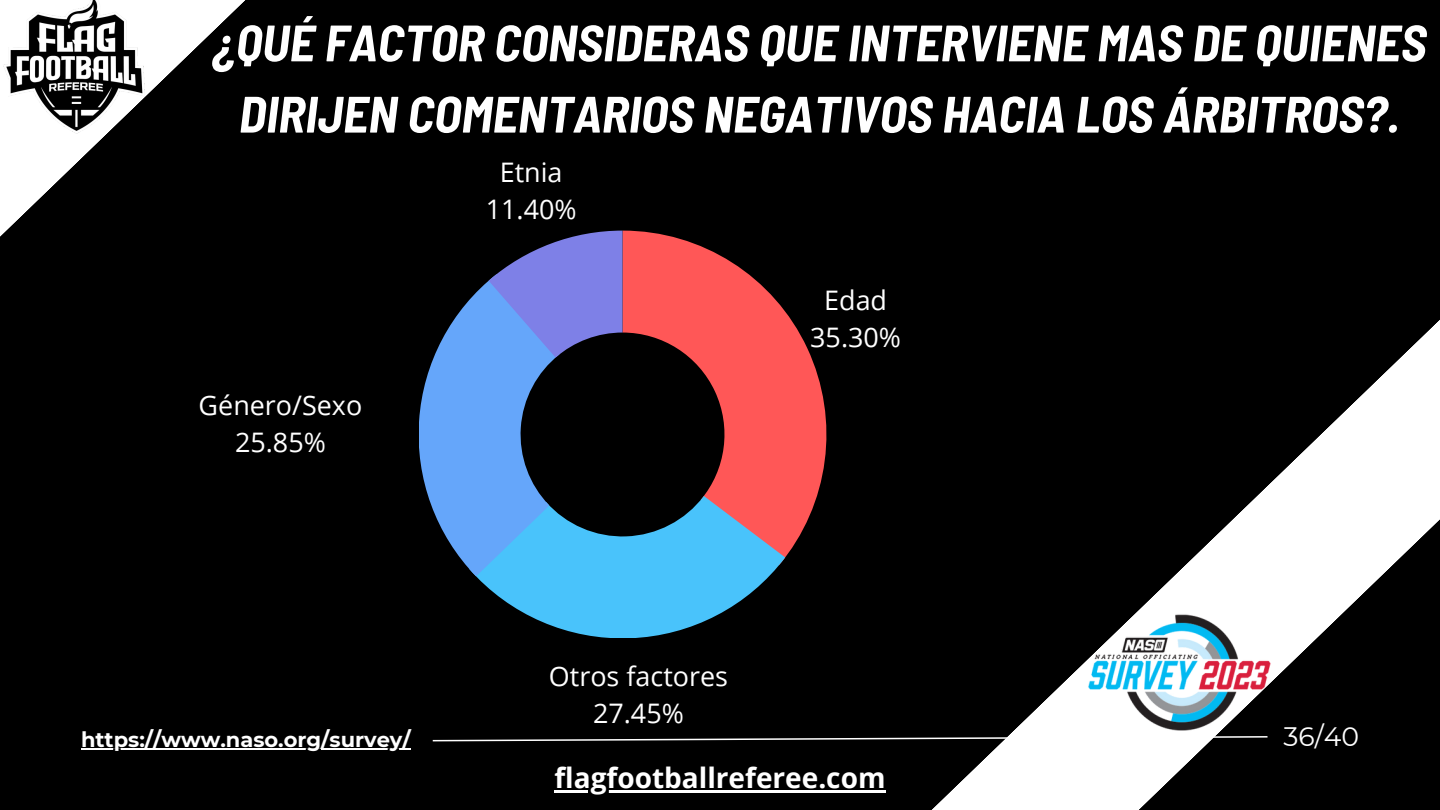
<style>
.page{position:relative;width:1440px;height:810px;background:#000}
.page>*{position:absolute;margin:0;border:0;box-sizing:border-box;transform-origin:0 0}
.t1{font:italic 700 semi-condensed 51.1px/71.2px "Barlow";color:#fff;text-align:center}
.t2{font:700 28px "Open Sans";color:#fff}
.t3{font:26.9px "Open Sans";color:#fff}
.t4{font:26.7px "Montserrat";color:#fff}
.t5{font:700 21px "Montserrat";color:#fff}
</style>
<div class="page">
<svg style="left:679px;top:320px;width:761px;height:490px"></svg>
<svg style="left:432px;top:735px;width:837px;height:7px"></svg>
<hr style="left:81px;top:749px;width:330px;height:1px;background:#fff">
<svg style="left:0;top:0;width:245px;height:237px"></svg>
<img style="left:0;top:0;width:148px;height:137px">
<svg style="left:785px;top:311px;width:41px;height:254px;fill:#ff5757"></svg>
<svg style="left:419px;top:231px;width:366px;height:407px"></svg>
<img style="left:1086px;top:605px;width:189px;height:132px">
<hr style="left:554px;top:790px;width:332px;height:2px;background:#fff">
<p class="t1" style="left:212px;top:5px;width:1216px">¿QUÉ FACTOR CONSIDERAS QUE INTERVIENE MAS DE QUIENES<br>DIRIJEN COMENTARIOS NEGATIVOS HACIA LOS ÁRBITROS?.</p>
<p class="t3" style="left:199px;top:386px;width:165px">Género/Sexo</p>
<p class="t3" style="left:235px;top:423px;width:92px">25.85%</p>
<p class="t3" style="left:500px;top:153px;width:64px">Etnia</p>
<p class="t3" style="left:486px;top:191px;width:92px">11.40%</p>
<p class="t3" style="left:824px;top:281px;width:64px">Edad</p>
<p class="t3" style="left:810px;top:318px;width:92px">35.30%</p>
<p class="t5" style="left:81px;top:727px;width:331px">https://www.naso.org/survey/</p>
<p class="t3" style="left:549px;top:657px;width:181px">Otros factores</p>
<p class="t3" style="left:593px;top:694px;width:92px">27.45%</p>
<p class="t2" style="left:554px;top:759px;width:333px">flagfootballreferee.com</p>
<p class="t4" style="left:1284px;top:720px;width:77px">36/40</p>
</div>
